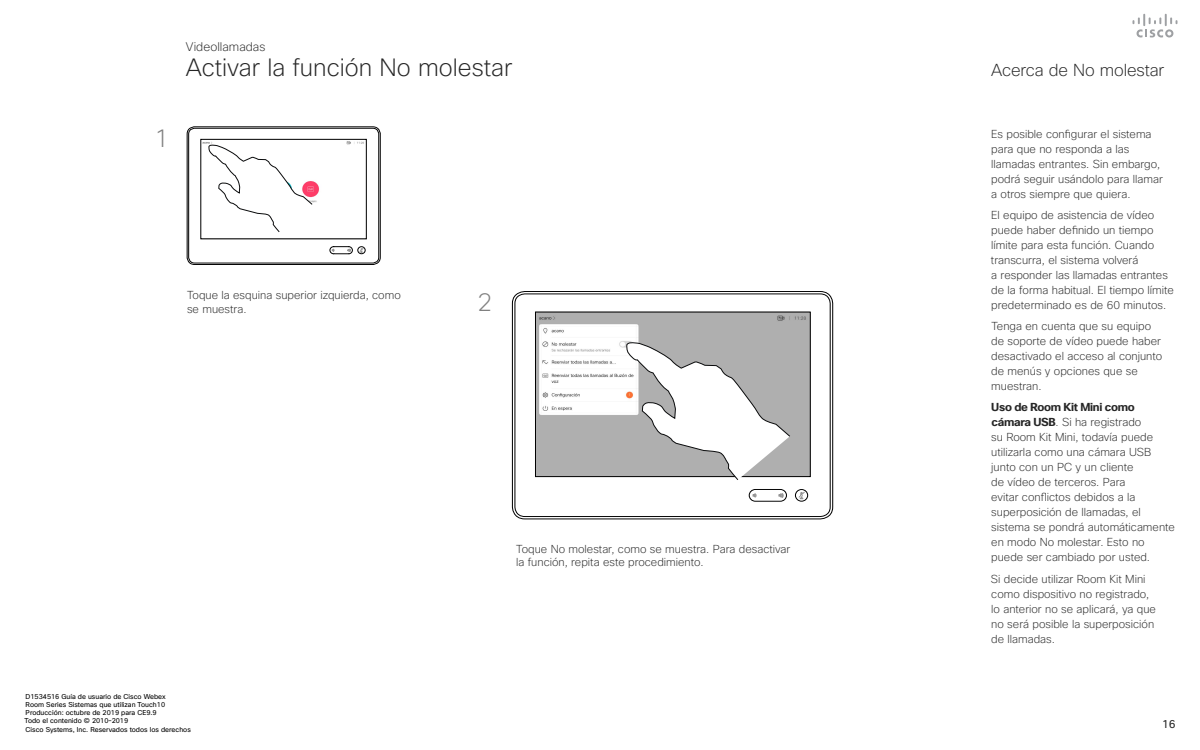
<style>
.page{position:relative;width:1200px;height:750px;background:#fff}
.page>*{position:absolute;margin:0;border:0;box-sizing:border-box;transform-origin:0 0}
.t1{font:200 25px "Cisco Sans";color:#808080}
.t2{font:200 24.31px "Cisco Sans";color:#262626}
.t3{font:200 16.88px "Cisco Sans";letter-spacing:-.01em;color:#262626}
.t4{font:200 12.19px "Cisco Sans";letter-spacing:.005em;color:#262626}
.t5{font:200 11.25px/15px "Cisco Sans";color:#262626}
.t6{font:11.25px "Cisco Sans";color:#262626}
.t7{font:6.88px/8.2px "Cisco Sans";color:#000}
.s1{font-weight:700}
</style>
<div class="page">
<svg style="left:1132px;top:14px;width:46px;height:24px"></svg>
<div style="left:187px;top:127px;width:193px;height:138px;border:1px solid #000;border-radius:7px"></div>
<div style="left:189px;top:128px;width:190px;height:135px;border:1px solid #000;border-radius:6px"></div>
<div style="left:358px;top:247px;width:7px;height:7px;border:1px solid #000;border-radius:50%"></div>
<svg style="left:359px;top:248px;width:5px;height:4px"></svg>
<svg style="left:330px;top:247px;width:23px;height:7px"></svg>
<img style="left:203px;top:141px;width:161px;height:62px">
<div style="left:201px;top:139px;width:165px;height:100px;border:1px solid #000"></div>
<div style="left:512px;top:291px;width:321px;height:228px;border:1px solid #000;border-radius:12px"></div>
<div style="left:515px;top:294px;width:315px;height:223px;border:1px solid #000;border-radius:10px"></div>
<div style="left:795px;top:489px;width:13px;height:12px;border:1px solid #000;border-radius:50%"></div>
<svg style="left:798px;top:491px;width:7px;height:8px"></svg>
<svg style="left:749px;top:489px;width:38px;height:12px"></svg>
<img style="left:537px;top:314px;width:271px;height:161px">
<div style="left:535px;top:312px;width:275px;height:165px;border:1px solid #000"></div>
<svg style="left:208px;top:144px;width:105px;height:88px"></svg>
<svg style="left:626px;top:341px;width:165px;height:139px"></svg>
<p class="t4" style="left:186px;top:39px;width:81px">Videollamadas</p>
<h1 class="t1" style="left:154px;top:123px;width:17px">1</h1>
<h2 class="t2" style="left:186px;top:52px;width:328px">Activar la función No molestar</h2>
<h3 class="t3" style="left:991px;top:60px;width:175px">Acerca de No molestar</h3>
<p class="t5" style="left:187px;top:288px;width:215px;line-height:13.5px">Toque la esquina superior izquierda, como se muestra.</p>
<h1 class="t1" style="left:478px;top:286px;width:16px">2</h1>
<p class="t5" style="left:516px;top:542px;width:276px;line-height:13.5px">Toque No molestar, como se muestra. Para desactivar la función, repita este procedimiento.</p>
<p class="t5" style="left:991px;top:126px;width:173px">Es posible configurar el sistema para que no responda a las llamadas entrantes. Sin embargo, podrá seguir usándolo para llamar a otros siempre que quiera.</p>
<p class="t5" style="left:991px;top:207px;width:184px">El equipo de asistencia de vídeo puede haber definido un tiempo límite para esta función. Cuando transcurra, el sistema volverá<br>a responder las llamadas entrantes de la forma habitual. El tiempo límite predeterminado es de 60 minutos.</p>
<p class="t5" style="left:991px;top:319px;width:172px">Tenga en cuenta que su equipo de soporte de vídeo puede haber desactivado el acceso al conjunto de menús y opciones que se muestran.</p>
<p class="t5" style="left:991px;top:400px;width:185px"><span class="s1">Uso de Room Kit Mini como cámara USB</span>. Si ha registrado<br>su Room Kit Mini, todavía puede utilizarla como una cámara USB junto con un PC y un cliente<br>de vídeo de terceros. Para<br>evitar conflictos debidos a la superposición de llamadas, el sistema se pondrá automáticamente en modo No molestar. Esto no puede ser cambiado por usted.</p>
<p class="t5" style="left:991px;top:571px;width:167px">Si decide utilizar Room Kit Mini como dispositivo no registrado, lo anterior no se aplicará, ya que no será posible la superposición de llamadas.</p>
<p class="t7" style="left:24px;top:692px;width:168px">D1534516 Guía de usuario de Cisco Webex<br>Room Series Sistemas que utilizan Touch10<br>Producción: octubre de 2019 para CE9.9<br>Todo el contenido © 2010–2019<br>Cisco Systems, Inc. Reservados todos los derechos</p>
<p class="t6" style="left:1162px;top:716px;width:15px">16</p>
</div>
